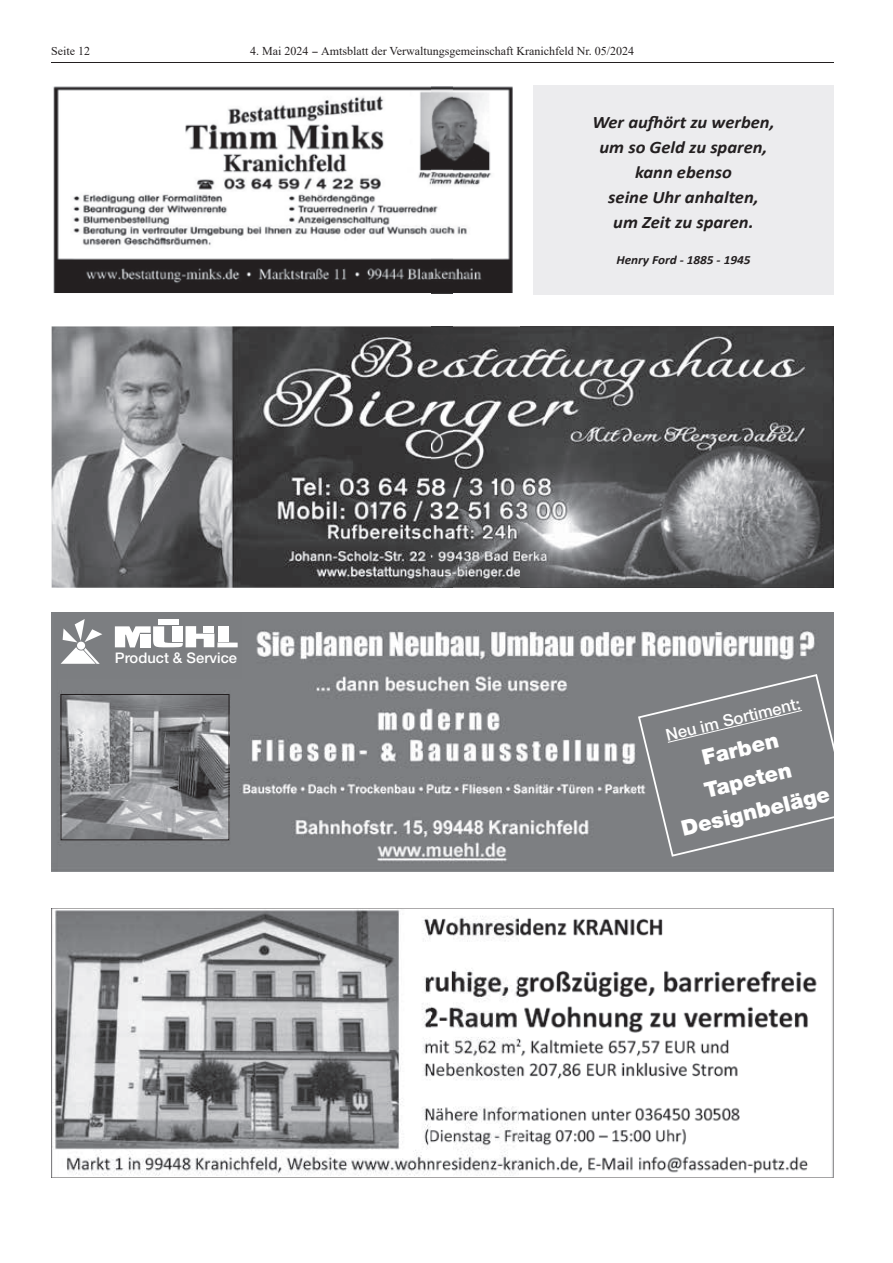
<style>
.page{position:relative;width:893px;height:1263px;background:#fff}
.page>*{position:absolute;margin:0;border:0;box-sizing:border-box;transform-origin:0 0}
.t1{font:900 21.45px/32.1px "Helvetica Neue";color:#fff;text-align:center}
.t2{font:italic 700 17.55px/25px "Calibri";color:#231f20;text-align:center;scale:1.06 1}
.t3{font:500 16.5px "Helvetica Neue";color:#fff}
.t4{font:500 14.55px "Helvetica Neue";color:#fff}
.t5{font:italic 700 12.45px "Calibri";color:#231f20;scale:1.06 1}
.t6{font:12px "Times New Roman";color:#231f20}
</style>
<div class="page">
<hr style="left:51px;top:62px;width:782px;height:1px;background:#231f20">
<svg style="left:51px;top:908px;width:782px;height:270px"></svg>
<img style="left:51px;top:612px;width:782px;height:260px">
<div style="left:637px;top:673px;width:196px;height:185px;background:#7d7f82"></div>
<img style="left:63px;top:696px;width:164px;height:142px">
<div style="left:61px;top:694px;width:168px;height:146px;border:1px solid #231f20"></div>
<div style="left:54px;top:612px;width:188px;height:66px;background:#7c7e81"></div>
<svg style="left:61px;top:619px;width:41px;height:45px"></svg>
<div style="left:77px;top:642px;width:8px;height:8px;background:#fff;border-radius:50%"></div>
<div style="left:158px;top:619px;width:20px;height:6px;background:#fff"></div>
<svg style="left:115px;top:626px;width:123px;height:21px"></svg>
<div style="left:140px;top:634px;width:10px;height:13px;background:#fff"></div>
<div style="left:172px;top:626px;width:11px;height:16px;background:#fff"></div>
<div style="left:203px;top:626px;width:11px;height:7px;background:#fff"></div>
<div style="left:218px;top:626px;width:10px;height:15px;background:#fff"></div>
<img style="left:52px;top:326px;width:782px;height:262px">
<img style="left:432px;top:326px;width:20px;height:262px">
<img style="left:53px;top:86px;width:460px;height:207px">
<img style="left:432px;top:86px;width:20px;height:207px">
<div style="left:533px;top:85px;width:301px;height:209px;background:#ececee"></div>
<p class="t6" style="left:51px;top:43px;width:40px">Seite 12</p>
<p class="t6" style="left:250px;top:43px;width:385px">4. Mai 2024 - Amtsblatt der Verwaltungsgemeinschaft Kranichfeld Nr. 05/2024</p>
<p class="t4" style="left:115px;top:649px;width:124px">Product &amp; Service</p>
<p class="t2" style="left:592px;top:110px;width:173px">Wer aufhört zu werben, um so Geld zu sparen, kann ebenso<br>seine Uhr anhalten,<br>um Zeit zu sparen.</p>
<p class="t5" style="left:616px;top:252px;width:128px">Henry Ford - 1885 - 1945</p>
<p class="t3" style="left:664px;top:725px;width:139px;rotate:-13deg">Neu im Sortiment:</p>
<p class="t1" style="left:663px;top:750px;width:153px;rotate:-13deg">Farben<br>Tapeten<br>Designbeläge</p>
</div>
